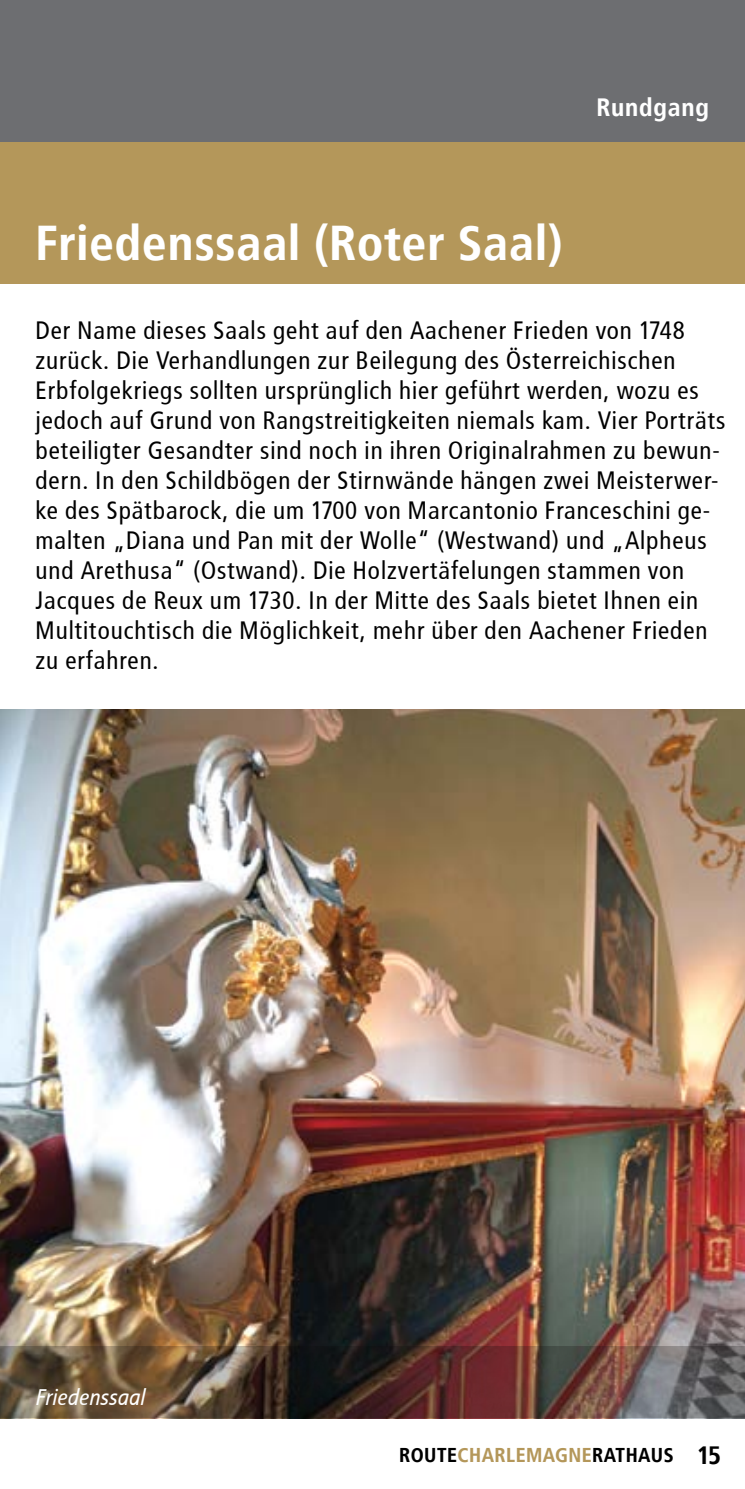
<style>
.page{position:relative;width:745px;height:1489px;background:#fff}
.page>*{position:absolute;margin:0;border:0;box-sizing:border-box;transform-origin:0 0}
.t1{font:700 48.75px "Transit";color:#fff}
.t2{font:25px/30px "Transit";color:#000}
.t3{font:700 25px "Transit";letter-spacing:.01em;color:#fff}
.t4{font:italic 22.5px "Transit";letter-spacing:-.025em;color:#fff}
.t5{font:700 20px "Transit";color:#000}
.s1{color:#b4975a}
.s2{font-size:25px}
</style>
<div class="page">
<div style="left:0;top:0;width:744px;height:142px;background:#6d6e71"></div>
<img style="left:0;top:709px;width:744px;height:637px">
<div style="left:0;top:142px;width:744px;height:141px;background:#b4975a"></div>
<img style="left:0;top:1346px;width:744px;height:71px">
<p class="t3" style="left:596px;top:92px;width:115px">Rundgang</p>
<h1 class="t1" style="left:35px;top:211px;width:529px">Friedenssaal (Roter Saal)</h1>
<p class="t2" style="left:35px;top:315px;width:692px">Der Name dieses Saals geht auf den Aachener Frieden von 1748 zurück. Die Verhandlungen zur Beilegung des Österreichischen Erbfolgekriegs sollten ursprünglich hier geführt werden, wozu es jedoch auf Grund von Rangstreitigkeiten niemals kam. Vier Porträts beteiligter Gesandter sind noch in ihren Originalrahmen zu bewun&shy;dern. In den Schildbögen der Stirnwände hängen zwei Meisterwer&shy;ke des Spätbarock, die um 1700 von Marcantonio Franceschini ge&shy;malten „Diana und Pan mit der Wolle“ (Westwand) und „Alpheus und Arethusa“ (Ostwand). Die Holzvertäfelungen stammen von Jacques de Reux um 1730. In der Mitte des Saals bietet Ihnen ein Multitouchtisch die Möglichkeit, mehr über den Aachener Frieden zu erfahren.</p>
<p class="t4" style="left:35px;top:1383px;width:111px">Friedenssaal</p>
<p class="t5" style="left:399px;top:1441px;width:324px">ROUTE<span class="s1">CHARLEMAGNE</span>RATHAUS <span class="s2">15</span></p>
</div>
